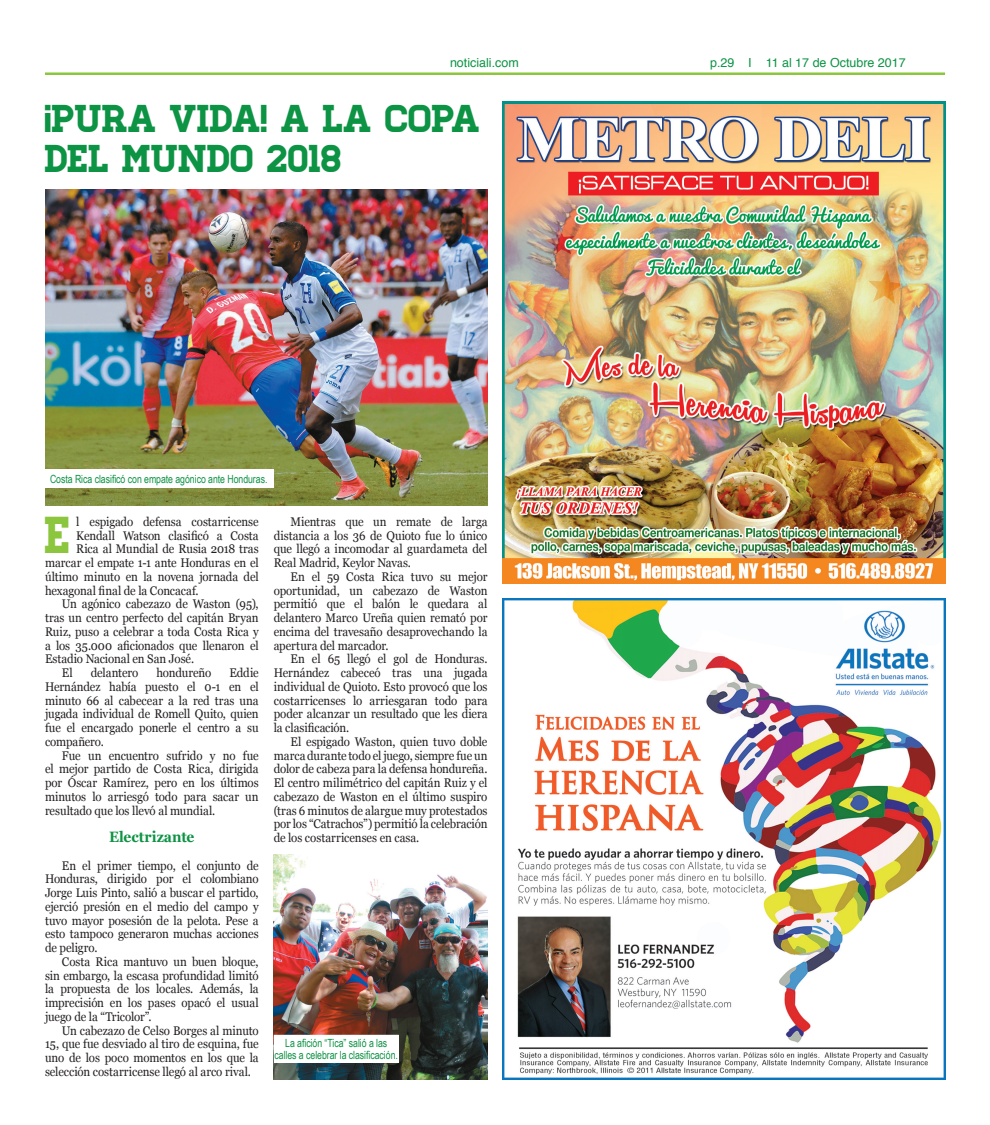
<style>
.page{position:relative;width:990px;height:1125px;background:#fff}
.page>*{position:absolute;margin:0;border:0;box-sizing:border-box;transform-origin:0 0}
.t1{font:51.75px "Homestead";color:#8bc63e;scale:.92 1}
.t2{font:38.75px/40px "Homestead";letter-spacing:-.015em;color:#0d9344}
.t3{font:700 15px "Georgia";color:#0d9344;scale:.92 1}
.t4{font:12.5px/13.8px "Georgia";letter-spacing:-.005em;color:#231f20;text-align:justify;scale:.92 1}
.t5{font:12.5px "Helvetica";color:#0d9344}
.t6{font:11.25px/11.2px "Arial Narrow";letter-spacing:-.005em;color:#0d9344;text-align:center;scale:.95 1}
</style>
<div class="page">
<hr style="left:45px;top:72px;width:900px;height:3px;background:#8bc63e">
<img style="left:502px;top:102px;width:443px;height:481px">
<img style="left:502px;top:598px;width:443px;height:482px">
<img style="left:45px;top:190px;width:443px;height:315px">
<div style="left:44px;top:470px;width:230px;height:18px;background:#fff"></div>
<img style="left:274px;top:854px;width:214px;height:225px">
<div style="left:274px;top:1035px;width:125px;height:28px;background:#fff"></div>
<p class="t5" style="left:450px;top:53px;width:70px">noticiali.com</p>
<p class="t5" style="left:710px;top:53px;width:197px">p.29 I 11 al 17 de Octubre 2017</p>
<h2 class="t2" style="left:45px;top:99px;width:438px">¡PURA VIDA! A LA COPA<br>DEL MUNDO 2018</h2>
<p class="t6" style="left:50px;top:473px;width:230px">Costa Rica clasificó con empate agónico ante Honduras.</p>
<h1 class="t1" style="left:45px;top:505px;width:30px">E</h1>
<p class="t4" style="left:76px;top:514px;width:200px">l espigado defensa costarricense</p>
<p class="t4" style="left:76px;top:528px;width:200px">Kendall Watson clasificó a Costa</p>
<p class="t4" style="left:76px;top:542px;width:200px">Rica al Mundial de Rusia 2018 tras</p>
<p class="t4" style="left:45px;top:555px;width:234px">marcar el empate 1-1 ante Honduras en el</p>
<p class="t4" style="left:45px;top:569px;width:234px">último minuto en la novena jornada del</p>
<p class="t4" style="left:45px;top:583px;width:169px">hexagonal final de la Concacaf.</p>
<p class="t4" style="left:62px;top:597px;width:215px">Un agónico cabezazo de Waston (95),</p>
<p class="t4" style="left:45px;top:610px;width:234px">tras un centro perfecto del capitán Bryan</p>
<p class="t4" style="left:45px;top:624px;width:234px">Ruiz, puso a celebrar a toda Costa Rica y</p>
<p class="t4" style="left:45px;top:638px;width:234px">a los 35.000 aficionados que llenaron el</p>
<p class="t4" style="left:45px;top:652px;width:164px">Estadio Nacional en San José.</p>
<p class="t4" style="left:62px;top:665px;width:13px">El</p>
<p class="t4" style="left:91px;top:665px;width:53px">delantero</p>
<p class="t4" style="left:156px;top:665px;width:61px">hondureño</p>
<p class="t4" style="left:45px;top:665px;width:234px;text-indent:184px">Eddie Hernández había puesto el 0-1 en el minuto 66 al cabecear a la red tras una jugada individual de Romell Quito, quien fue el encargado ponerle el centro a su compañero.</p>
<p class="t4" style="left:45px;top:748px;width:234px;text-indent:17px">Fue un encuentro sufrido y no fue el mejor partido de Costa Rica, dirigida por Óscar Ramírez, pero en los últimos minutos lo arriesgó todo para sacar un resultado que los llevó al mundial.</p>
<p class="t3" style="left:109px;top:826px;width:94px">Electrizante</p>
<p class="t4" style="left:45px;top:858px;width:234px;text-indent:17px">En el primer tiempo, el conjunto de Honduras, dirigido por el colombiano Jorge Luis Pinto, salió a buscar el partido, ejerció presión en el medio del campo y tuvo mayor posesión de la pelota. Pese a esto tampoco generaron muchas acciones de peligro.</p>
<p class="t4" style="left:45px;top:954px;width:234px;text-indent:17px">Costa Rica mantuvo un buen bloque, sin embargo, la escasa profundidad limitó la propuesta de los locales. Además, la imprecisión en los pases opacó el usual juego de la “Tricolor”.</p>
<p class="t4" style="left:45px;top:1023px;width:234px;text-indent:17px">Un cabezazo de Celso Borges al minuto 15, que fue desviado al tiro de esquina, fue uno de los poco momentos en los que la selección costarricense llegó al arco rival.</p>
<p class="t4" style="left:274px;top:514px;width:234px;text-indent:17px">Mientras que un remate de larga distancia a los 36 de Quioto fue lo único que llegó a incomodar al guardameta del Real Madrid, Keylor Navas.</p>
<p class="t4" style="left:274px;top:569px;width:234px;text-indent:17px">En el 59 Costa Rica tuvo su mejor oportunidad, un cabezazo de Waston permitió que el balón le quedara al delantero Marco Ureña quien remató por encima del travesaño desaprovechando la apertura del marcador.</p>
<p class="t4" style="left:274px;top:652px;width:234px;text-indent:17px">En el 65 llegó el gol de Honduras.<br>Hernández cabeceó tras una jugada individual de Quioto. Esto provocó que los costarricenses lo arriesgaran todo para poder alcanzar un resultado que les diera la clasificación.</p>
<p class="t4" style="left:274px;top:734px;width:234px;text-indent:17px">El espigado Waston, quien tuvo doble marca durante todo el juego, siempre fue un dolor de cabeza para la defensa hondureña.<br>El centro milimétrico del capitán Ruiz y el cabezazo de Waston en el último suspiro (tras 6 minutos de alargue muy protestados por los “Catrachos”) permitió la celebración de los costarricenses en casa.</p>
<p class="t6" style="left:275px;top:1037px;width:131px">La afición “Tica” salió a las calles a celebrar la clasificación.</p>
</div>
